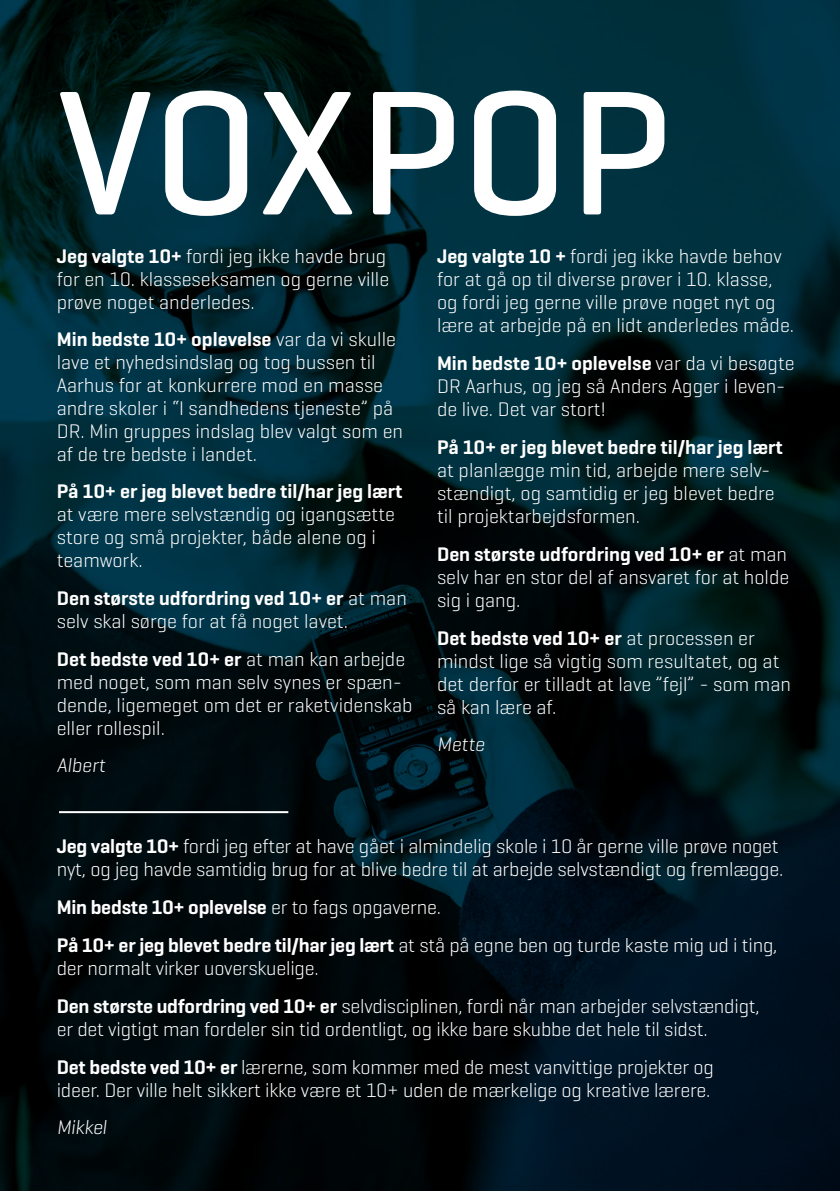
<style>
.page{position:relative;width:840px;height:1191px;background:#fff}
.page>*{position:absolute;margin:0;border:0;box-sizing:border-box;transform-origin:0 0}
.t1{font:500 180px "Geogrotesque";color:#fff}
.t2{font:300 20px/23px "Geogrotesque";color:#fff}
.t3{font:600 20px/38px "Geogrotesque";color:#fff}
.t4{font:italic 300 20px "Geogrotesque";color:#fff}
.s1{font-weight:600}
.s2{font-weight:300}
</style>
<div class="page">
<img style="left:0;top:0;width:839px;height:1191px">
<hr style="left:59px;top:811px;width:229px;height:2px;background:#fff">
<h1 class="t1" style="left:57px;top:41px;width:594px">VOXPOP</h1>
<p class="t2" style="left:57px;top:244px;width:334px"><span class="s1">Jeg valgte 10+</span> fordi jeg ikke havde brug for en 10. klasseseksamen og gerne ville prøve noget anderledes.</p>
<p class="t2" style="left:57px;top:327px;width:347px"><span class="s1">Min bedste 10+ oplevelse</span> var da vi skulle lave et nyhedsindslag og tog bussen til Aarhus for at konkurrere mod en masse andre skoler i “I sandhedens tjeneste” på DR. Min gruppes indslag blev valgt som en af de tre bedste i landet.</p>
<p class="t3" style="left:57px;top:472px;width:347px">På 10+ er jeg blevet bedre til/har jeg lært</p>
<p class="t2" style="left:57px;top:502px;width:339px">at være mere selvstændig og igangsætte store og små projekter, både alene og i teamwork.</p>
<p class="t2" style="left:57px;top:586px;width:351px"><span class="s1">Den største udfordring ved 10+ er</span> at man selv skal sørge for at få noget lavet.</p>
<p class="t2" style="left:57px;top:647px;width:357px"><span class="s1">Det bedste ved 10+ er</span> at man kan arbejde med noget, som man selv synes er spæn&shy;dende, ligemeget om det er raketvidenskab eller rollespil.</p>
<p class="t4" style="left:57px;top:753px;width:50px">Albert</p>
<p class="t2" style="left:437px;top:244px;width:358px"><span class="s1">Jeg valgte 10 +</span> fordi jeg ikke havde behov for at gå op til diverse prøver i 10. klasse, og fordi jeg gerne ville prøve noget nyt og lære at arbejde på en lidt anderledes måde.</p>
<p class="t2" style="left:437px;top:351px;width:359px"><span class="s1">Min bedste 10+ oplevelse</span> var da vi besøgte<br>DR Aarhus, og jeg så Anders Agger i leven&shy;de live. Det var stort!</p>
<p class="t3" style="left:437px;top:428px;width:347px">På 10+ er jeg blevet bedre til/har jeg lært</p>
<p class="t2" style="left:437px;top:458px;width:339px">at planlægge min tid, arbejde mere selv&shy;stændigt, og samtidig er jeg blevet bedre til projektarbejdsformen.</p>
<p class="t2" style="left:437px;top:542px;width:353px;text-align:justify"><span class="s1">Den største udfordring ved 10+ er</span> at man selv har en stor del af ansvaret for at holde sig i gang.</p>
<p class="t2" style="left:437px;top:626px;width:355px"><span class="s1">Det bedste ved 10+ er</span> at processen er mindst lige så vigtig som resultatet, og at det derfor er tilladt at lave ”fejl” - som man så kan lære af.</p>
<p class="t4" style="left:437px;top:732px;width:49px">Mette</p>
<p class="t2" style="left:57px;top:834px;width:727px"><span class="s1">Jeg valgte 10+</span> fordi jeg efter at have gået i almindelig skole i 10 år gerne ville prøve noget nyt, og jeg havde samtidig brug for at blive bedre til at arbejde selvstændigt og fremlægge.</p>
<p class="t3" style="left:57px;top:888px;width:721px">Min bedste 10+ oplevelse <span class="s2">er to fags opgaverne.<br></span>På 10+ er jeg blevet bedre til/har jeg lært <span class="s2">at stå på egne ben og turde kaste mig ud i ting,</span></p>
<p class="t2" style="left:57px;top:948px;width:704px;line-height:38px">der normalt virker uoverskuelige.<br><span class="s1">Den største udfordring ved 10+ er</span> selvdisciplinen, fordi når man arbejder selvstændigt,</p>
<p class="t2" style="left:57px;top:1009px;width:658px;line-height:38px">er det vigtigt man fordeler sin tid ordentligt, og ikke bare skubbe det hele til sidst.<br><span class="s1">Det bedste ved 10+ er</span> lærerne, som kommer med de mest vanvittige projekter og</p>
<p class="t2" style="left:57px;top:1078px;width:654px">ideer. Der ville helt sikkert ikke være et 10+ uden de mærkelige og kreative lærere.</p>
<p class="t4" style="left:57px;top:1115px;width:51px">Mikkel</p>
</div>
